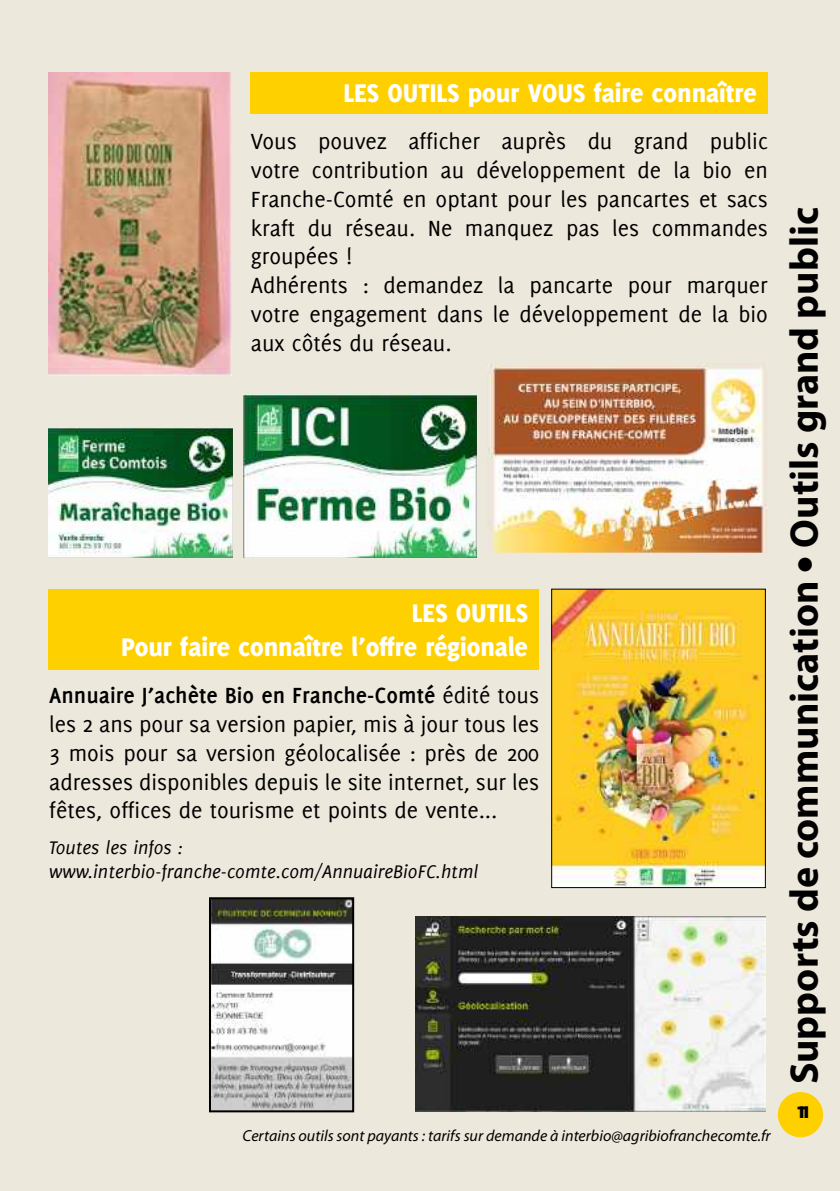
<style>
.page{position:relative;width:840px;height:1191px;background:#fff}
.page>*{position:absolute;margin:0;border:0;box-sizing:border-box;transform-origin:0 0}
.t1{font:700 40px "Myriad Pro";color:#000}
.t2{font:800 28px/33.6px "Delicious";color:#fff;text-align:right}
.t3{font:24px/28.8px "Delicious";color:#000}
.t4{font:800 24px "Delicious";color:#000}
.t5{font:italic 20px/24px "Delicious";color:#000}
.t6{font:italic 16px "Myriad Pro";color:#000}
.s1{font-weight:700}
.s2{font-family:"Delicious";font-weight:400;font-style:italic}
</style>
<div class="page">
<div style="left:0;top:0;width:839px;height:1191px;background:#ede8dc"></div>
<div style="left:777px;top:1092px;width:45px;height:45px;background:#ffd000;border-radius:50%"></div>
<div style="left:251px;top:72px;width:516px;height:41px;background:#ffd000"></div>
<img style="left:49px;top:428px;width:184px;height:130px">
<img style="left:49px;top:72px;width:183px;height:303px">
<img style="left:244px;top:395px;width:232px;height:163px">
<img style="left:487px;top:364px;width:280px;height:190px">
<div style="left:49px;top:589px;width:490px;height:80px;background:#ffd000"></div>
<img style="left:415px;top:916px;width:350px;height:195px">
<img style="left:212px;top:900px;width:139px;height:209px">
<div style="left:209px;top:897px;width:145px;height:215px;border:2px solid #000"></div>
<img style="left:553px;top:591px;width:210px;height:295px">
<div style="left:551px;top:589px;width:214px;height:299px;border:1px solid #000"></div>
<p class="t2" style="left:343px;top:76px;width:414px">LES OUTILS pour VOUS faire connaître</p>
<p class="t3" style="left:251px;top:127px;width:518px">Vous pouvez afficher auprès du grand public votre contribution au développement de la bio en Franche-Comté en optant pour les pancartes et sacs kraft du réseau. Ne manquez pas les commandes groupées !<br>Adhérents : demandez la pancarte pour marquer votre engagement dans le développement de la bio aux côtés du réseau.</p>
<p class="t2" style="left:121px;top:596px;width:408px">LES OUTILS<br>Pour faire connaître l’offre régionale</p>
<p class="t3" style="left:49px;top:680px;width:491px;text-align:justify"><span class="s1">Annuaire J’achète Bio en Franche-Comté</span> édité tous les 2 ans pour sa version papier, mis à jour tous les 3 mois pour sa version géolocalisée : près de 200 adresses disponibles depuis le site internet, sur les fêtes, offices de tourisme et points de vente...</p>
<p class="t5" style="left:49px;top:835px;width:430px">Toutes les infos : www.interbio-franche-comte.com/AnnuaireBioFC.html</p>
<p class="t6" style="left:242px;top:1125px;width:529px">Certains outils sont payants : tarifs sur demande à interbio@agribiofranchecomte.fr</p>
<h1 class="t1" style="left:777px;top:1084px;width:878px;rotate:-90deg">Supports de communication <span class="s2">•</span> Outils grand public</h1>
<p class="t4" style="left:795px;top:1096px;width:17px">11</p>
</div>
